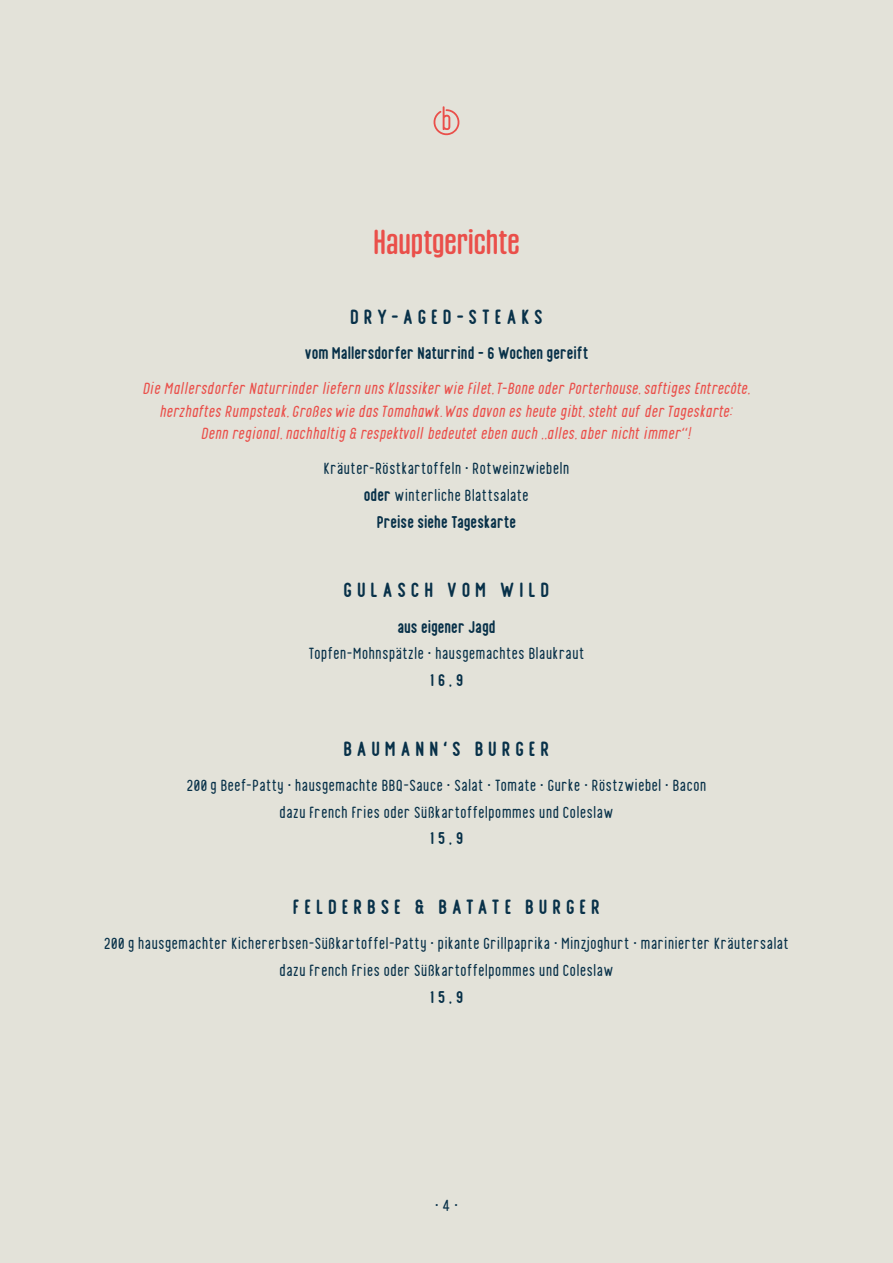
<style>
.page{position:relative;width:893px;height:1263px;background:#e3e2d9}
.page>*{position:absolute;margin:0;border:0;box-sizing:border-box;transform-origin:0 0}
._1_Kategorie{font:33px "Gothiks Round";letter-spacing:-.005em;color:#ea4f4a}
._2_Gericht{font:700 25.5px "Finland Rounded";letter-spacing:.19em;color:#083149}
._3_Beilagen{font:21px "Finland Rounded";color:#083149}
._5_Info{font:italic 21px/22.5px "Finland Rounded";letter-spacing:-.01em;color:#ea4f4a;text-align:center}
._3_Beilagen-2{font:700 21px "Finland Rounded";color:#083149}
._4_Preis{font:700 21px "Finland Rounded";color:#083149}
.s1{font-weight:700}
</style>
<div class="page">
<svg style="left:433px;top:106px;width:27px;height:29px"></svg>
<p class="_1_Kategorie" style="left:373px;top:222px;width:148px">Hauptgerichte</p>
<p class="_2_Gericht" style="left:350px;top:305px;width:194px">DRY-AGED-STEAKS</p>
<p class="_3_Beilagen-2" style="left:304px;top:343px;width:286px">vom Mallersdorfer Naturrind – 6 Wochen gereift</p>
<p class="_5_Info" style="left:143px;top:377px;width:609px">Die Mallersdorfer Naturrinder liefern uns Klassiker wie Filet, T-Bone oder Porterhouse, saftiges Entrecôte, herzhaftes Rumpsteak, Groβes wie das Tomahawk. Was davon es heute gibt, steht auf der Tageskarte:<br>Denn regional, nachhaltig &amp; respektvoll bedeutet eben auch „alles, aber nicht immer“!</p>
<p class="_3_Beilagen" style="left:323px;top:460px;width:248px">Kräuter-Röstkartoffeln • Rotweinzwiebeln</p>
<p class="_3_Beilagen" style="left:364px;top:487px;width:167px"><span class="s1">oder</span> winterliche Blattsalate</p>
<p class="_3_Beilagen-2" style="left:377px;top:512px;width:141px">Preise siehe Tageskarte</p>
<p class="_2_Gericht" style="left:344px;top:579px;width:207px">GULASCH VOM WILD</p>
<p class="_3_Beilagen-2" style="left:397px;top:617px;width:100px">aus eigener Jagd</p>
<p class="_3_Beilagen" style="left:308px;top:645px;width:278px">Topfen-Mohnspätzle • hausgemachtes Blaukraut</p>
<p class="_4_Preis" style="left:430px;top:671px;width:35px">16,9</p>
<p class="_2_Gericht" style="left:343px;top:737px;width:208px">BAUMANN‘S BURGER</p>
<p class="_3_Beilagen" style="left:186px;top:777px;width:522px">200g Beef-Patty • hausgemachte BBQ-Sauce • Salat • Tomate • Gurke • Röstzwiebel • Bacon</p>
<p class="_3_Beilagen" style="left:279px;top:803px;width:336px">dazu French Fries oder Süβkartoffelpommes und Coleslaw</p>
<p class="_4_Preis" style="left:430px;top:829px;width:35px">15,9</p>
<p class="_2_Gericht" style="left:293px;top:895px;width:309px">FELDERBSE &amp; BATATE BURGER</p>
<p class="_3_Beilagen" style="left:104px;top:935px;width:687px">200g hausgemachter Kichererbsen-Süβkartoffel-Patty • pikante Grillpaprika • Minzjoghurt • marinierter Kräutersalat</p>
<p class="_3_Beilagen" style="left:279px;top:962px;width:336px">dazu French Fries oder Süβkartoffelpommes und Coleslaw</p>
<p class="_4_Preis" style="left:430px;top:987px;width:35px">15,9</p>
<p class="_3_Beilagen" style="left:435px;top:1197px;width:25px">• 4 •</p>
</div>
